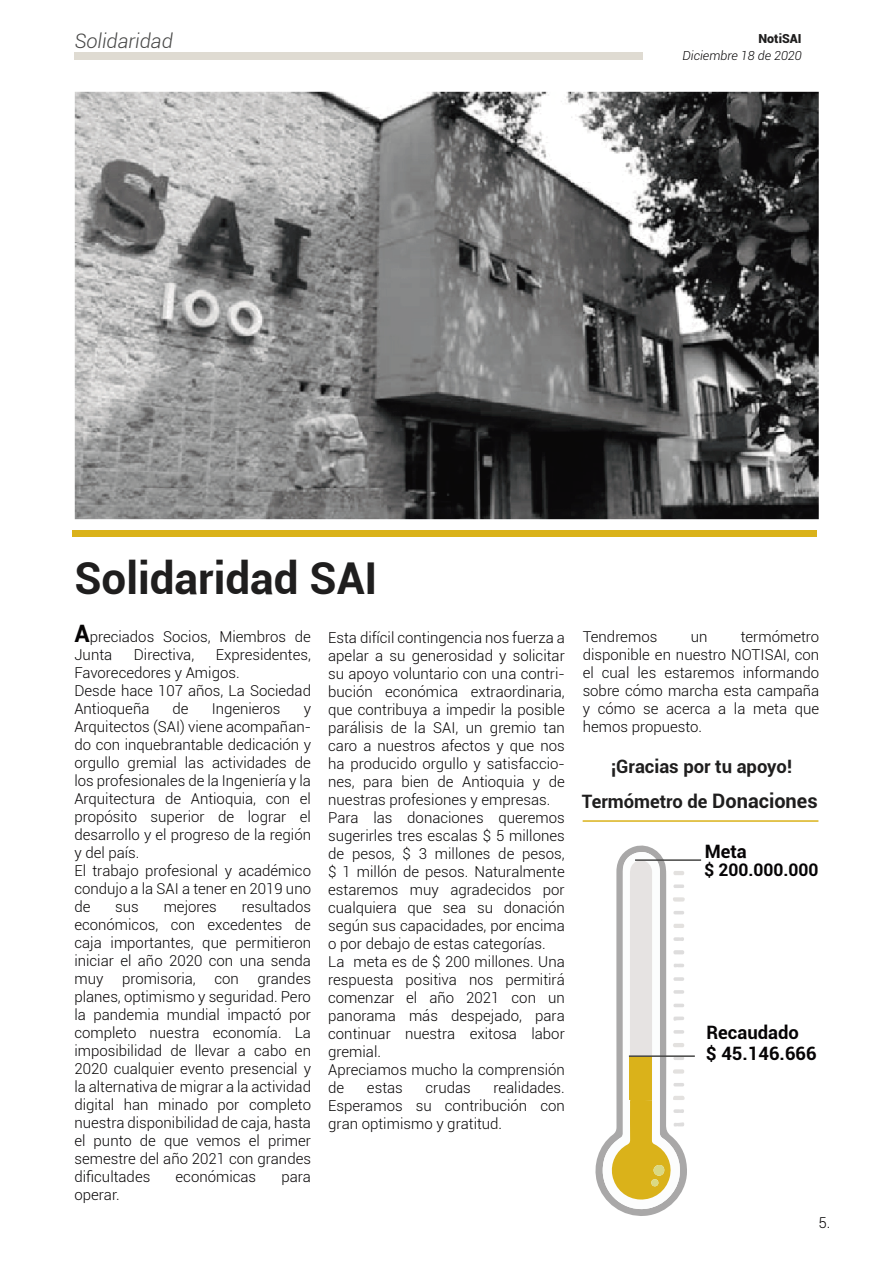
<style>
.page{position:relative;width:893px;height:1263px;background:#fff}
.page>*{position:absolute;margin:0;border:0;box-sizing:border-box;transform-origin:0 0}
.t1{font:700 43.95px "Roboto";color:#1f1e1e}
.t2{font:italic 300 19.95px "Roboto";color:#464645}
.t3{font:700 18.45px "Roboto";color:#1f1e1e}
.t4{font:700 18.45px/21.5px "Roboto";color:#060405}
.t5{font:700 17.4px "Roboto";color:#060405}
.t6{font:300 15px/18px "Roboto";color:#060405}
.t7{font:italic 300 12.45px "Roboto";color:#060405}
.t8{font:900 12.45px "Roboto";color:#1f1e1e}
.s1{font-weight:700;font-size:24px}
.s2{font-size:19.95px}
</style>
<div class="page">
<div style="left:72px;top:531px;width:744px;height:6px;background:#dab21a"></div>
<div style="left:74px;top:52px;width:569px;height:8px;background:#dfdbd2"></div>
<img style="left:74px;top:91px;width:744px;height:429px">
<svg style="left:595px;top:845px;width:92px;height:371px"></svg>
<div style="left:653px;top:1165px;width:11px;height:11px;background:#dad983;border-radius:50%"></div>
<div style="left:651px;top:1179px;width:7px;height:7px;background:#dad983;border-radius:50%"></div>
<div style="left:630px;top:1056px;width:22px;height:44px;background:#dab21a"></div>
<hr style="left:635px;top:859px;width:66px;height:2px;background:#464645">
<hr style="left:629px;top:1055px;width:66px;height:2px;background:#464645">
<hr style="left:583px;top:820px;width:235px;height:2px;background:#dab21a">
<h2 class="t2" style="left:74px;top:27px;width:100px">Solidaridad</h2>
<p class="t8" style="left:758px;top:30px;width:45px">NotiSAI</p>
<p class="t7" style="left:682px;top:46px;width:121px">Diciembre 18 de 2020</p>
<h1 class="t1" style="left:74px;top:547px;width:305px">Solidaridad SAI</h1>
<p class="t6" style="left:74px;top:627px;width:238px"><span class="s1">A</span>preciados Socios, Miembros de<br>Junta</p>
<p class="t6" style="left:74px;top:645px;width:238px;text-indent:141px">Expresidentes,<br>Favorecedores y Amigos.<br>Desde hace 107 años, La Sociedad<br>Antioqueña</p>
<p class="t6" style="left:134px;top:645px;width:62px">Directiva,</p>
<p class="t6" style="left:172px;top:699px;width:18px">de</p>
<p class="t6" style="left:212px;top:699px;width:70px">Ingenieros</p>
<p class="t6" style="left:74px;top:699px;width:238px;text-indent:229px">y<br>Arquitectos (SAI) viene acompañan&shy;do con inquebrantable dedicación y orgullo gremial las actividades de los profesionales de la Ingeniería y la<br>Arquitectura de Antioquia, con el propósito superior de lograr el desarrollo y el progreso de la región y del país.<br>El trabajo profesional y académico condujo a la SAI a tener en 2019 uno de</p>
<p class="t6" style="left:74px;top:897px;width:238px;text-align:justify;text-indent:167px">resultados económicos, con excedentes de caja importantes, que permitieron iniciar el año 2020 con una senda muy promisoria, con grandes planes, optimismo y seguridad. Pero la pandemia mundial impactó por completo nuestra economía. La imposibilidad de llevar a cabo en 2020 cualquier evento presencial y la alternativa de migrar a la actividad digital han minado por completo nuestra disponibilidad de caja, hasta el punto de que vemos el primer semestre del año 2021 con grandes dificultades</p>
<p class="t6" style="left:115px;top:897px;width:25px">sus</p>
<p class="t6" style="left:164px;top:897px;width:55px">mejores</p>
<p class="t6" style="left:176px;top:1167px;width:82px">económicas</p>
<p class="t6" style="left:281px;top:1167px;width:31px">para</p>
<p class="t6" style="left:74px;top:1185px;width:47px">operar.</p>
<p class="t6" style="left:328px;top:628px;width:238px">Esta difícil contingencia nos fuerza a apelar a su generosidad y solicitar su apoyo voluntario con una contri&shy;bución económica extraordinaria, que contribuya a impedir la posible parálisis de la SAI, un gremio tan caro a nuestros afectos y que nos ha producido orgullo y satisfaccio&shy;nes, para bien de Antioquia y de nuestras profesiones y empresas.<br>Para las donaciones queremos sugerirles tres escalas $ 5 millones de pesos, $ 3 millones de pesos, $ 1 millón de pesos. Naturalmente estaremos muy agradecidos por cualquiera que sea su donación según sus capacidades, por encima o por debajo de estas categorías.<br>La meta es de $ 200 millones. Una respuesta positiva nos permitirá comenzar el año 2021 con un panorama más despejado, para continuar nuestra exitosa labor gremial.<br>Apreciamos mucho la comprensión de</p>
<p class="t6" style="left:328px;top:1078px;width:238px;text-align:justify;text-indent:165px">realidades.<br>Esperamos su contribución con gran optimismo y gratitud.</p>
<p class="t6" style="left:367px;top:1078px;width:37px">estas</p>
<p class="t6" style="left:426px;top:1078px;width:47px">crudas</p>
<p class="t6" style="left:583px;top:627px;width:76px">Tendremos</p>
<p class="t6" style="left:691px;top:627px;width:18px">un</p>
<p class="t6" style="left:583px;top:627px;width:238px;text-align:justify;text-indent:158px">termómetro disponible en nuestro NOTISAI, con el cual les estaremos informando sobre cómo marcha esta campaña y cómo se acerca a la meta que hemos propuesto.</p>
<p class="t3" style="left:611px;top:753px;width:182px">¡Gracias por tu apoyo!</p>
<p class="t3" style="left:582px;top:788px;width:237px">Termómetro de <span class="s2">Donaciones</span></p>
<p class="t4" style="left:705px;top:840px;width:44px">Meta</p>
<p class="t5" style="left:704px;top:858px;width:116px">$ 200.000.000</p>
<p class="t4" style="left:706px;top:1021px;width:112px">Recaudado<br>$ 45.146.666</p>
<p class="t6" style="left:818px;top:1213px;width:13px">5.</p>
</div>
